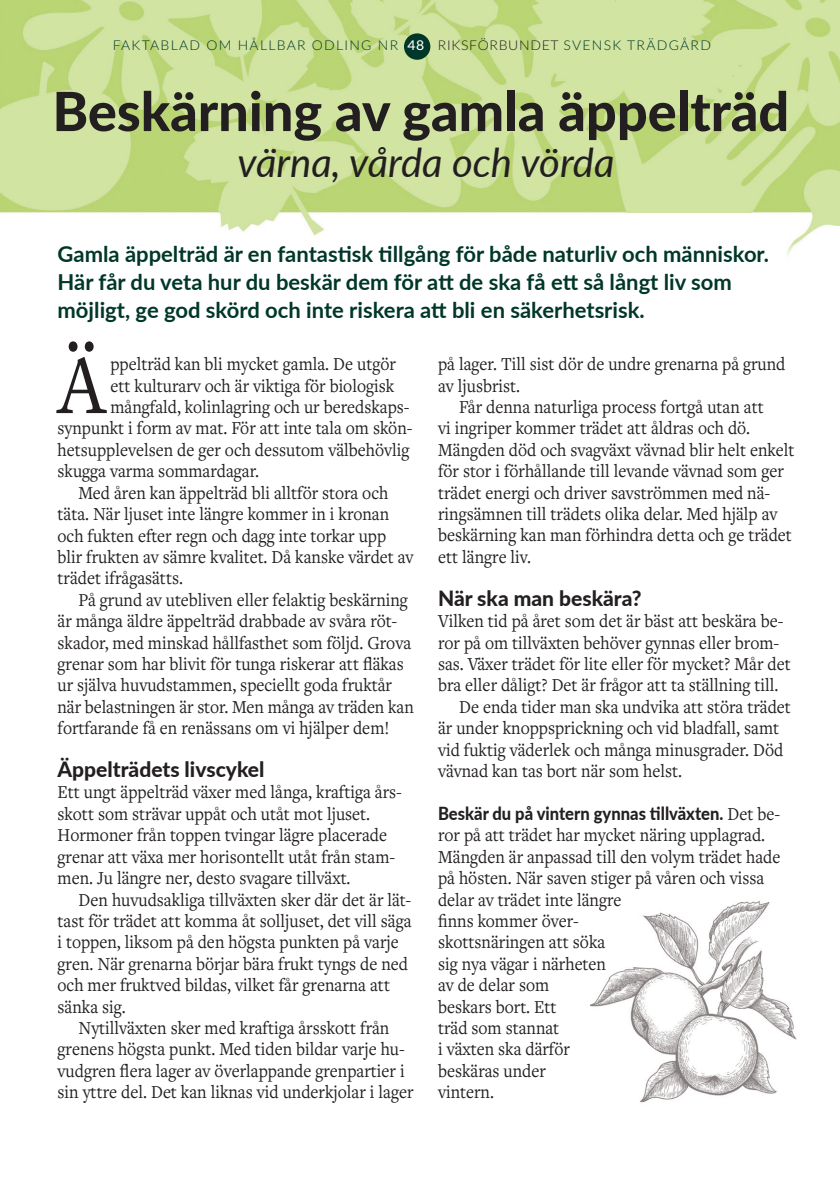
<style>
.page{position:relative;width:840px;height:1188px;background:#fff}
.page>*{position:absolute;margin:0;border:0;box-sizing:border-box;transform-origin:0 0}
.brödtext{font:87.4px "Freight Text Pro";color:#231f20;scale:.92 1}
.rubrik_1{font:800 54px "Lato";color:#231f20}
.rubrik_2{font:italic 40px "Lato";color:#231f20}
.Ingress{font:700 22px/28px "Lato";color:#003729}
.mellis{font:800 21px "Lato";color:#231f20}
.indrag_brödtext{font:19px/21.4px "Freight Text Pro";color:#231f20;scale:.92 1}
.brödtext-2{font:19px/21.4px "Freight Text Pro";color:#231f20;scale:.92 1}
.brödtext-3{font:800 18px "Lato";color:#231f20;scale:.92 1}
.Överrad{font:300 13.4px "Lato";letter-spacing:.09em;color:#003729;scale:1.04 1}
.s1{font-weight:500;color:#fff}
.s2{color:#231f20}
.s3{font-family:"Freight Text Pro";font-weight:400;font-size:19px}
</style>
<div class="page">
<img style="left:1px;top:0;width:839px;height:257px">
<div style="left:404px;top:33px;width:26px;height:27px;background:#003729;border-radius:50%"></div>
<div style="left:541px;top:213px;width:240px;height:50px;background:#fff"></div>
<img style="left:590px;top:901px;width:207px;height:202px">
<svg style="left:620px;top:1036px;width:43px;height:44px"></svg>
<p class="Överrad" style="left:113px;top:36px;width:577px">FAKTABLAD OM HÅLLBAR ODLING NR <span class="s1">48</span> <span class="s2">RIKSFÖRBUNDET</span> SVENSK TRÄDGÅRD</p>
<p class="rubrik_1" style="left:52px;top:71px;width:738px">Beskärning av gamla äppelträd</p>
<p class="rubrik_2" style="left:238px;top:134px;width:378px">värna, vårda och vörda</p>
<p class="Ingress" style="left:58px;top:239px;width:713px">Gamla äppelträd är en fantastisk tillgång för både naturliv och människor.<br>Här får du veta hur du beskär dem för att de ska få ett så långt liv som möjligt, ge god skörd och inte riskera att bli en säkerhetsrisk.</p>
<p class="brödtext" style="left:58px;top:327px;width:54px">Ä</p>
<p class="brödtext-2" style="left:110px;top:353px;width:312px">ppelträd kan bli mycket gamla. De utgör</p>
<p class="brödtext-2" style="left:110px;top:374px;width:310px">ett kulturarv och är viktiga för biologisk</p>
<p class="brödtext-2" style="left:110px;top:395px;width:327px">mångfald, kolinlagring och ur beredskaps-</p>
<p class="brödtext-2" style="left:58px;top:417px;width:387px">synpunkt i form av mat. För att inte tala om skön-</p>
<p class="brödtext-2" style="left:58px;top:438px;width:384px">hetsupplevelsen de ger och dessutom välbehövlig</p>
<p class="brödtext-2" style="left:58px;top:460px;width:221px">skugga varma sommardagar.</p>
<p class="indrag_brödtext" style="left:58px;top:481px;width:388px;text-indent:21px">Med åren kan äppelträd bli alltför stora och täta. När ljuset inte längre kommer in i kronan och fukten efter regn och dagg inte torkar upp blir frukten av sämre kvalitet. Då kanske värdet av trädet ifrågasätts.</p>
<p class="indrag_brödtext" style="left:58px;top:588px;width:389px;text-indent:21px">På grund av utebliven eller felaktig beskärning är många äldre äppelträd drabbade av svåra röt&shy;skador, med minskad hållfasthet som följd. Grova grenar som har blivit för tunga riskerar att fläkas ur själva huvudstammen, speciellt goda fruktår när belastningen är stor. Men många av träden kan fortfarande få en renässans om vi hjälper dem!</p>
<p class="mellis" style="left:58px;top:753px;width:208px">Äppelträdets livscykel</p>
<p class="brödtext-2" style="left:58px;top:781px;width:376px">Ett ungt äppelträd växer med långa, kraftiga års&shy;skott som strävar uppåt och utåt mot ljuset.<br>Hormoner från toppen tvingar lägre placerade grenar att växa mer horisontellt utåt från stam&shy;men. Ju längre ner, desto svagare tillväxt.</p>
<p class="indrag_brödtext" style="left:58px;top:888px;width:386px;text-indent:21px">Den huvudsakliga tillväxten sker där det är lät&shy;tast för trädet att komma åt solljuset, det vill säga i toppen, liksom på den högsta punkten på varje gren. När grenarna börjar bära frukt tyngs de ned och mer fruktved bildas, vilket får grenarna att sänka sig.</p>
<p class="indrag_brödtext" style="left:58px;top:1016px;width:388px;text-align:center">Nytillväxten sker med kraftiga årsskott från grenens högsta punkt. Med tiden bildar varje hu&shy;vudgren flera lager av överlappande grenpartier i sin yttre del. Det kan liknas vid underkjolar i lager</p>
<p class="indrag_brödtext" style="left:438px;top:353px;width:379px">på lager. Till sist dör de undre grenarna på grund av ljusbrist.</p>
<p class="indrag_brödtext" style="left:438px;top:395px;width:389px;text-indent:21px">Får denna naturliga process fortgå utan att<br>vi ingriper kommer trädet att åldras och dö.<br>Mängden död och svagväxt vävnad blir helt enkelt för stor i förhållande till levande vävnad som ger trädet energi och driver savströmmen med nä&shy;ringsämnen till trädets olika delar. Med hjälp av beskärning kan man förhindra detta och ge trädet ett längre liv.</p>
<p class="mellis" style="left:438px;top:582px;width:205px">När ska man beskära?</p>
<p class="brödtext-2" style="left:438px;top:609px;width:385px">Vilken tid på året som det är bäst att beskära be&shy;ror på om tillväxten behöver gynnas eller brom&shy;sas. Växer trädet för lite eller för mycket? Mår det bra eller dåligt? Det är frågor att ta ställning till.</p>
<p class="indrag_brödtext" style="left:438px;top:695px;width:385px;text-indent:21px">De enda tider man ska undvika att störa trädet är under knoppsprickning och vid bladfall, samt vid fuktig väderlek och många minusgrader. Död vävnad kan tas bort när som helst.</p>
<p class="brödtext-3" style="left:438px;top:800px;width:373px">Beskär du på vintern gynnas tillväxten. <span class="s3">Det be-</span></p>
<p class="brödtext-2" style="left:438px;top:823px;width:374px">ror på att trädet har mycket näring upplagrad.<br>Mängden är anpassad till den volym trädet hade på hösten. När saven stiger på våren och vissa delar av trädet inte längre</p>
<p class="brödtext-2" style="left:438px;top:909px;width:184px">finns kommer över&shy;skottsnäringen att söka sig nya vägar i närheten av de delar som beskars bort. Ett<br>träd som stannat</p>
<p class="brödtext-2" style="left:438px;top:1037px;width:145px">i växten ska därför</p>
<p class="brödtext-2" style="left:438px;top:1059px;width:119px">beskäras under</p>
<p class="brödtext-2" style="left:438px;top:1080px;width:62px">vintern.</p>
</div>
